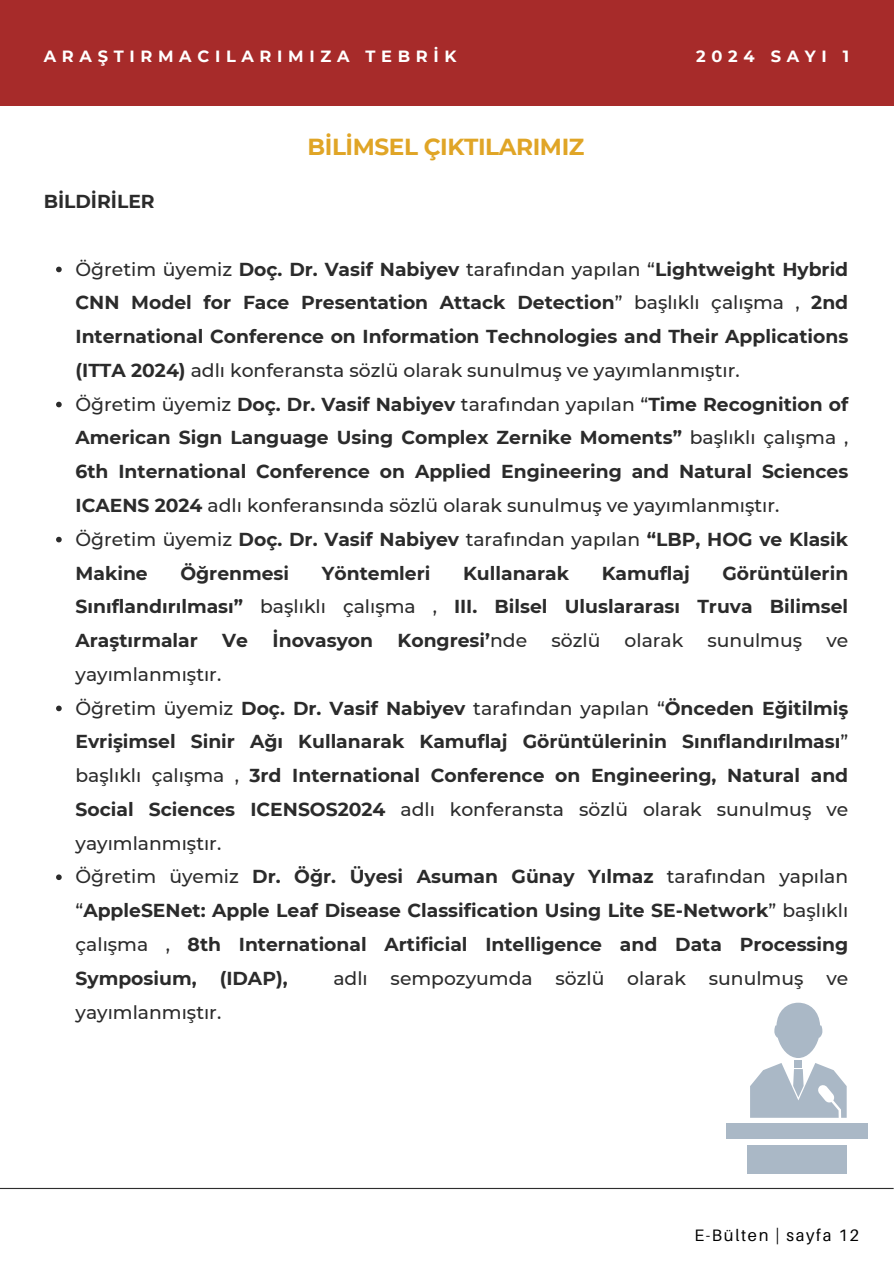
<style>
.page{position:relative;width:894px;height:1264px;background:#fff}
.page>*{position:absolute;margin:0;border:0;box-sizing:border-box;transform-origin:0 0}
.t1{font:700 23.1px "Montserrat";letter-spacing:-.02em;color:#e0a526}
.t2{font:700 18.75px/33.8px "Montserrat";color:#2b2b2b;text-align:justify}
.t3{font:500 18.75px "Montserrat";color:#2b2b2b}
.t4{font:16.5px "Aileron";letter-spacing:.1em;color:#000}
.t5{font:700 16.2px "Montserrat";letter-spacing:.35em;color:#fff}
.s1{font-weight:500}
</style>
<div class="page">
<hr style="left:0;top:1187px;width:893px;height:1px;background:#2e2e2e">
<div style="left:0;top:0;width:893px;height:106px;background:#a72b2a"></div>
<div style="left:726px;top:1123px;width:141px;height:15px;background:#aab8c6"></div>
<div style="left:747px;top:1145px;width:99px;height:28px;background:#aab8c6"></div>
<svg style="left:750px;top:1002px;width:96px;height:115px"></svg>
<svg style="left:56px;top:267px;width:6px;height:5px"></svg>
<svg style="left:56px;top:402px;width:6px;height:5px"></svg>
<svg style="left:56px;top:537px;width:6px;height:5px"></svg>
<svg style="left:56px;top:705px;width:6px;height:6px"></svg>
<svg style="left:56px;top:874px;width:6px;height:6px"></svg>
<p class="t5" style="left:44px;top:47px;width:414px">ARAŞTIRMACILARIMIZA TEBRİK</p>
<p class="t5" style="left:696px;top:47px;width:154px">2024 SAYI 1</p>
<h4 class="t2" style="left:44px;top:184px;width:112px">BİLDİRİLER</h4>
<p class="t1" style="left:307px;top:133px;width:278px">BİLİMSEL ÇIKTILARIMIZ</p>
<h2 class="t2" style="left:75px;top:252px;width:774px"><span class="s1">Öğreti m üyemiz</span> Doç. Dr. Vasif Nabiyev <span class="s1">tarafından yapılan “</span>Lightweight Hybrid CNN Model for Face Presentation Attack Detection<span class="s1">” başlıklı çalışma ,</span> 2nd International Conference on Information Technologies and Their Applications (ITTA 2024) <span class="s1">adlı konferansta sözlü olarak sunulmuş ve yayımlanmıştır.</span></h2>
<p class="t2" style="left:75px;top:387px;width:774px"><span class="s1">Öğreti m üyemiz</span> Doç. Dr. Vasif Nabiyev <span class="s1">tarafından yapılan “</span>Time Recognition of American Sign Language Using Complex Zernike Moments” <span class="s1">başlıklı çalışma , </span>6th International Conference on Applied Engineering and Natural Sciences ICAENS 2024 <span class="s1">adlı konferansında sözlü olarak sunulmuş ve yayımlanmıştır.</span></p>
<p class="t2" style="left:75px;top:522px;width:774px"><span class="s1">Öğreti m üyemiz</span> Doç. Dr. Vasif Nabiyev <span class="s1">tarafından yapılan</span> “LBP, HOG ve Klasik<br>Makine</p>
<p class="t2" style="left:180px;top:556px;width:108px">Öğrenmesi</p>
<p class="t2" style="left:322px;top:556px;width:108px">Yöntemleri</p>
<p class="t2" style="left:463px;top:556px;width:108px">Kullanarak</p>
<p class="t2" style="left:601px;top:556px;width:90px">Kamuflaj</p>
<p class="t2" style="left:75px;top:556px;width:774px;text-indent:646px">Görüntülerin Sınıflandırılması” <span class="s1">başlıklı çalışma ,</span> III. Bilsel Uluslararası Truva Bilimsel Araştırmalar</p>
<p class="t2" style="left:222px;top:623px;width:27px">Ve</p>
<p class="t2" style="left:272px;top:623px;width:102px">İnovasyon</p>
<p class="t2" style="left:397px;top:623px;width:131px">Kongresi’<span class="s1">nde</span></p>
<p class="t3" style="left:551px;top:629px;width:50px">sözlü</p>
<p class="t3" style="left:624px;top:629px;width:60px">olarak</p>
<p class="t3" style="left:707px;top:629px;width:96px">sunulmuş</p>
<p class="t3" style="left:826px;top:629px;width:23px">ve</p>
<p class="t3" style="left:75px;top:662px;width:147px">yayımlanmıştır.</p>
<p class="t2" style="left:75px;top:691px;width:774px"><span class="s1">Öğreti m üyemiz</span> Doç. Dr. Vasif Nabiyev <span class="s1">tarafından yapılan “</span>Önceden Eğitilmiş Evrişimsel Sinir Ağı Kullanarak Kamuflaj Görüntülerinin Sınıflandırılması<span class="s1">” başlıklı çalışma ,</span> 3rd International Conference on Engineering, Natural and Social Sciences ICENSOS2024 <span class="s1">adlı konferansta sözlü olarak sunulmuş ve yayımlanmıştır.</span></p>
<p class="t2" style="left:75px;top:859px;width:774px"><span class="s1">Öğreti m üyemiz</span> Dr. Öğr. Üyesi Asuman Günay Yılmaz <span class="s1">tarafından yapılan “</span>AppleSENet: Apple Leaf Disease Classification Using Lite SE-Network<span class="s1">” başlıklı çalışma ,</span> 8th International Artificial Intelligence and Data Processing Symposium, (IDAP),</p>
<p class="t3" style="left:333px;top:966px;width:516px">adlı sempozyumda sözlü olarak sunulmuş ve</p>
<p class="t3" style="left:75px;top:1000px;width:147px">yayımlanmıştır.</p>
<p class="t4" style="left:694px;top:1224px;width:166px">E-Bülten | sayfa 12</p>
</div>
